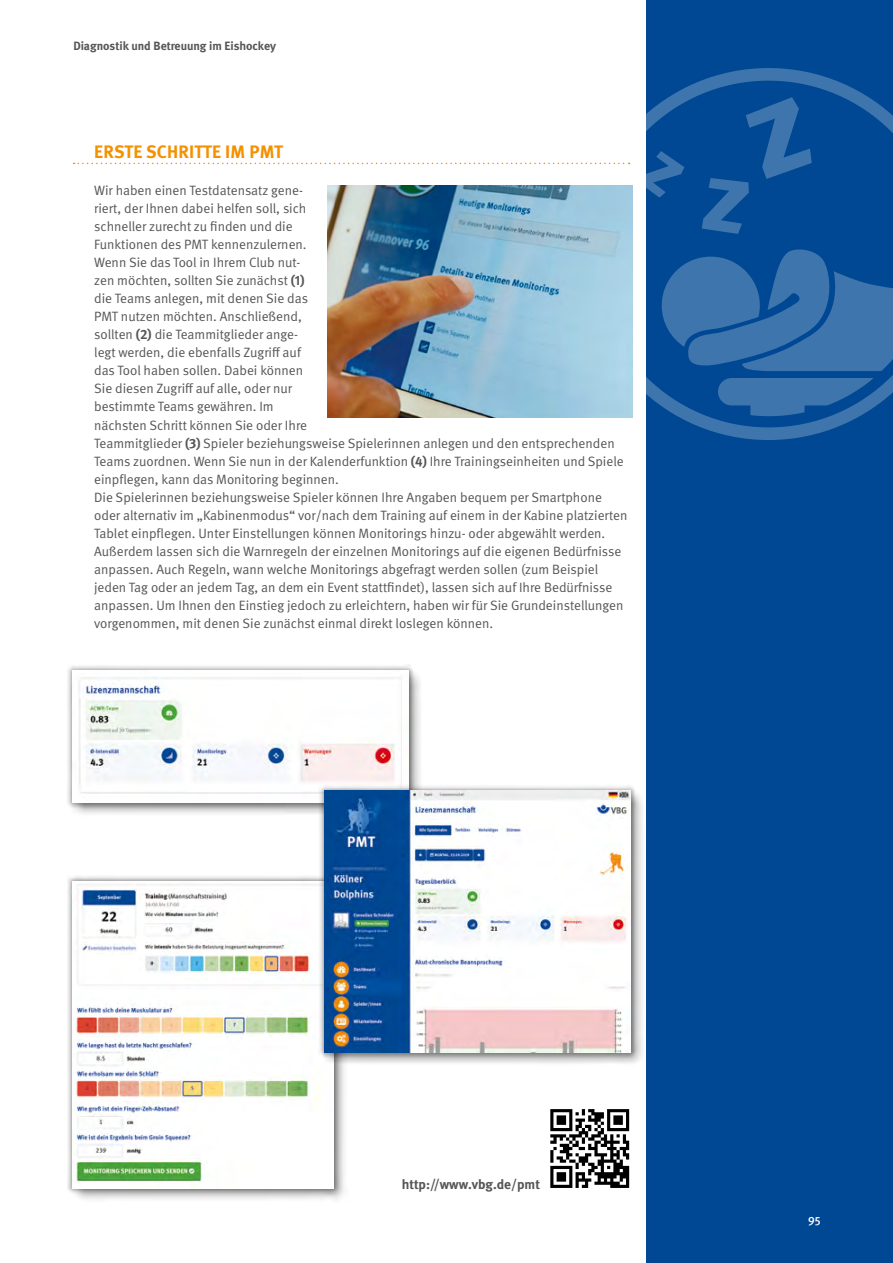
<style>
.page{position:relative;width:893px;height:1263px;background:#fff}
.page>*{position:absolute;margin:0;border:0;box-sizing:border-box;transform-origin:0 0}
.Absatzformat_4{font:700 18px "DGUV Meta";letter-spacing:.01em;color:#f39100}
.Fließtext{font:13.5px/18.1px "DGUV Meta";color:#565655}
.Fließtext-2{font:700 13.5px "DGUV Meta";color:#565655}
.t1{font:700 12px "DGUV Meta";color:#565655}
.t2{font:500 12px "DGUV Meta";color:#fff}
.s1{font-weight:700}
</style>
<div class="page">
<div style="left:646px;top:0;width:247px;height:1263px;background:#004893"></div>
<svg style="left:583px;top:68px;width:310px;height:372px"></svg>
<svg style="left:718px;top:378px;width:175px;height:38px"></svg>
<svg style="left:662px;top:247px;width:231px;height:124px"></svg>
<svg style="left:702px;top:97px;width:110px;height:137px"></svg>
<svg style="left:637px;top:151px;width:47px;height:47px"></svg>
<svg style="left:74px;top:163px;width:556px;height:1px"></svg>
<img style="left:327px;top:185px;width:305px;height:232px">
<div style="left:70px;top:668px;width:353px;height:149px;background:#000;opacity:.35"></div>
<div style="left:66px;top:665px;width:349px;height:144px;background:#000;opacity:.35"></div>
<img style="left:72px;top:671px;width:337px;height:132px">
<div style="left:70px;top:879px;width:278px;height:323px;background:#000;opacity:.35"></div>
<div style="left:67px;top:875px;width:273px;height:320px;background:#000;opacity:.35"></div>
<img style="left:72px;top:881px;width:262px;height:307px">
<div style="left:322px;top:788px;width:323px;height:279px;background:#000;opacity:.35"></div>
<div style="left:319px;top:784px;width:317px;height:274px;background:#000;opacity:.35"></div>
<img style="left:324px;top:790px;width:307px;height:262px">
<svg style="left:550px;top:1109px;width:79px;height:79px"></svg>
<p class="t1" style="left:73px;top:39px;width:204px">Diagnostik und Betreuung im Eishockey</p>
<p class="Absatzformat_4" style="left:94px;top:141px;width:190px">ERSTE SCHRITTE IM PMT</p>
<p class="Fließtext" style="left:94px;top:181px;width:531px">Wir haben einen Testdatensatz gene-<br>riert, der Ihnen dabei helfen soll, sich<br>schneller zurecht zu finden und die<br>Funktionen des PMT kennenzulernen.<br>Wenn Sie das Tool in Ihrem Club nut-<br>zen möchten, sollten Sie zunächst <span class="s1">(1)<br></span>die Teams anlegen, mit denen Sie das<br>PMT nutzen möchten. Anschließend,<br>sollten <span class="s1">(2)</span> die Teammitglieder ange-<br>legt werden, die ebenfalls Zugriff auf<br>das Tool haben sollen. Dabei können<br>Sie diesen Zugriff auf alle, oder nur<br>bestimmte Teams gewähren. Im<br>nächsten Schritt können Sie oder Ihre<br>Teammitglieder <span class="s1">(3)</span> Spieler beziehungsweise Spielerinnen anlegen und den entsprechenden Teams zuordnen. Wenn Sie nun in der Kalenderfunktion <span class="s1">(4)</span> Ihre Trainingseinheiten und Spiele einpflegen, kann das Monitoring beginnen.</p>
<p class="Fließtext" style="left:94px;top:488px;width:535px">Die Spielerinnen beziehungsweise Spieler können Ihre Angaben bequem per Smartphone oder alternativ im „Kabinenmodus“ vor/nach dem Training auf einem in der Kabine platzierten Tablet einpflegen. Unter Einstellungen können Monitorings hinzu- oder abgewählt werden.<br>Außerdem lassen sich die Warnregeln der einzelnen Monitorings auf die eigenen Bedürfnisse anpassen. Auch Regeln, wann welche Monitorings abgefragt werden sollen (zum Beispiel jeden Tag oder an jedem Tag, an dem ein Event stattfindet), lassen sich auf Ihre Bedürfnisse anpassen. Um Ihnen den Einstieg jedoch zu erleichtern, haben wir für Sie Grundeinstellungen vorgenommen, mit denen Sie zunächst einmal direkt loslegen können.</p>
<p class="Fließtext-2" style="left:402px;top:1176px;width:140px">http://www.vbg.de/pmt</p>
<p class="t2" style="left:808px;top:1213px;width:14px">95</p>
</div>
